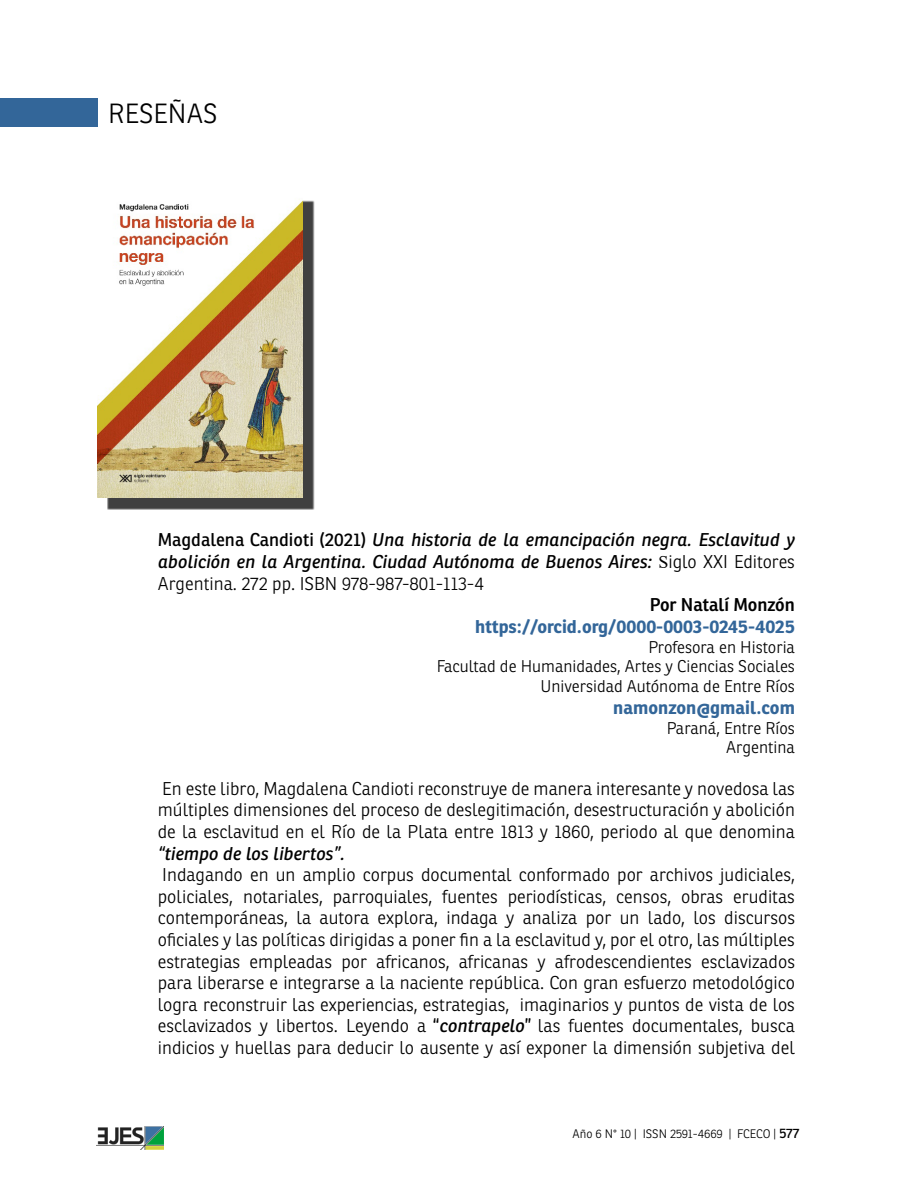
<style>
.page{position:relative;width:900px;height:1200px;background:#fff}
.page>*{position:absolute;margin:0;border:0;box-sizing:border-box;transform-origin:0 0}
.t1{font:300 27px "Ronnia";color:#000}
.t2{font:300 18px/21.6px "Ronnia";color:#000;text-align:justify}
.t3{font:italic 18px/21.6px "Ronnia";color:#000;text-align:justify}
.t4{font:700 18px "Ronnia";color:#369}
.t5{font:600 18px "Ronnia";color:#000}
.t6{font:300 16.5px/19.8px "Ronnia";color:#000;text-align:right}
.t7{font:300 12px "Ronnia";color:#000}
.s1{font-style:normal}
.s2{font-family:"Times New Roman";font-style:normal}
.s3{font-weight:300;font-style:normal}
.s4{font-weight:400}
.s5{font-weight:400;font-style:italic}
.s6{font-weight:400;font-size:13.5px}
</style>
<div class="page">
<img style="left:96px;top:1126px;width:68px;height:24px">
<div style="left:0;top:98px;width:98px;height:29px;background:#369"></div>
<div style="left:107px;top:200px;width:207px;height:310px;background:#000;opacity:.75"></div>
<img style="left:98px;top:200px;width:204px;height:298px">
<h1 class="t1" style="left:108px;top:96px;width:111px">RESEÑAS</h1>
<p class="t3" style="left:158px;top:529px;width:639px"><span class="s1">Magdalena Candioti (2021)</span> Una historia de la emancipación negra. Esclavitud y abolición en la Argentina. Ciudad Autónoma de Buenos Aires: <span class="s2">S</span><span class="s3">iglo XXI Editores Argentina. 272 pp. ISBN 978-987-801-113-4</span></p>
<p class="t5" style="left:650px;top:594px;width:147px">Por Natalí Monzón</p>
<p class="t4" style="left:475px;top:615px;width:321px">https://orcid.org/0000-0003-0245-4025</p>
<p class="t6" style="left:437px;top:637px;width:360px">Profesora en Historia<br>Facultad de Humanidades, Artes y Ciencias Sociales<br>Universidad Autónoma de Entre Ríos</p>
<p class="t4" style="left:613px;top:696px;width:183px">namonzon@gmail.com</p>
<p class="t6" style="left:667px;top:718px;width:130px">Paraná, Entre Ríos<br>Argentina</p>
<p class="t2" style="left:158px;top:778px;width:639px">En este libro, Magdalena Candioti reconstruye de manera interesante y novedosa las múltiples dimensiones del proceso de deslegitimación, desestructuración y abolición de la esclavitud en el Río de la Plata entre 1813 y 1860, periodo al que denomina</p>
<p class="t3" style="left:158px;top:842px;width:188px">“tiempo de los libertos”.</p>
<p class="t2" style="left:158px;top:864px;width:639px">Indagando en un amplio corpus documental conformado por archivos judiciales, policiales, notariales, parroquiales, fuentes periodísticas, censos, obras eruditas contemporáneas, la autora explora, indaga y analiza por un lado, los discursos oficiales y las políticas dirigidas a poner fin a la esclavitud y, por el otro, las múltiples estrategias empleadas por africanos, africanas y afrodescendientes esclavizados para liberarse e integrarse a la naciente república. Con gran esfuerzo metodológico logra reconstruir las experiencias, estrategias, imaginarios y puntos de vista de los esclavizados y libertos. Leyendo a <span class="s4">“</span><span class="s5">contrapelo</span><span class="s4">”</span> las fuentes documentales, busca indicios y huellas para deducir lo ausente y así exponer la dimensión subjetiva del</p>
<p class="t7" style="left:572px;top:1126px;width:229px">Año 6 N° 10 | ISSN 2591-4669 | FCECO | <span class="s6">577</span></p>
</div>
